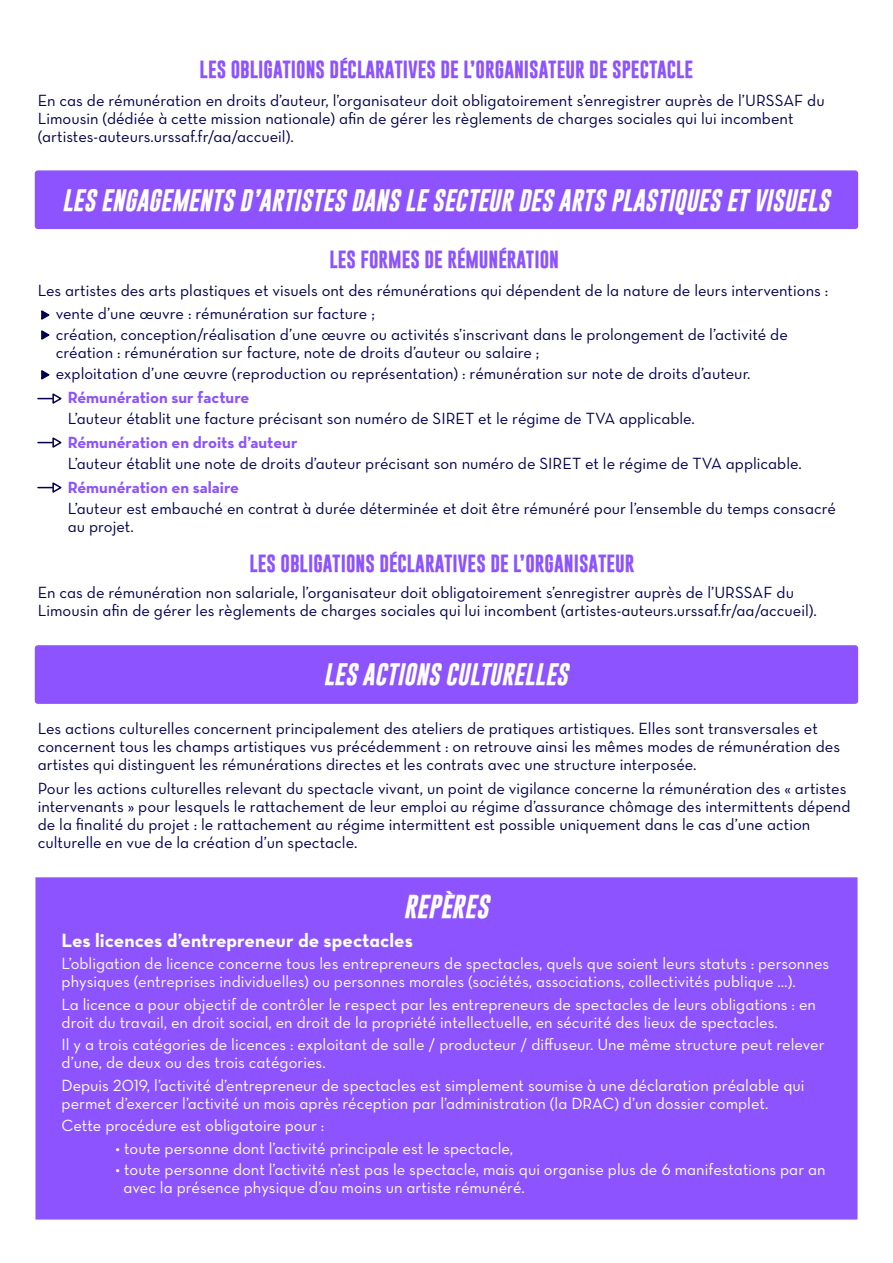
<style>
.page{position:relative;width:893px;height:1263px;background:#fff}
.page>*{position:absolute;margin:0;border:0;box-sizing:border-box;transform-origin:0 0}
.t1{font:italic 700 24px "Gobold";color:#fff}
.t2{font:italic 700 22.5px "Gobold";color:#fff}
.t3{font:19.5px "Neutra Text Bold Alt";color:#fff}
.t4{font:700 18px "Gobold";color:#8c53ff}
.t5{font:16.5px/18px "Neutra Text Book Alt";color:#00004f}
.t6{font:16.5px/18px "Neutra Text Book Alt";color:#fff}
.s1{font-family:"Neutra Text";font-weight:700;color:#8c53ff}
</style>
<div class="page">
<div style="left:38px;top:173px;width:817px;height:53px;background:#8c53ff"></div>
<div style="left:35px;top:170px;width:823px;height:59px;border:6px solid #8c53ff"></div>
<div style="left:38px;top:648px;width:817px;height:53px;background:#8c53ff"></div>
<div style="left:35px;top:645px;width:823px;height:59px;border:6px solid #8c53ff"></div>
<svg style="left:38px;top:393px;width:24px;height:11px"></svg>
<svg style="left:38px;top:437px;width:24px;height:11px"></svg>
<svg style="left:38px;top:482px;width:24px;height:11px"></svg>
<div style="left:35px;top:877px;width:822px;height:342px;background:#8c53ff"></div>
<svg style="left:41px;top:310px;width:9px;height:10px"></svg>
<svg style="left:41px;top:330px;width:9px;height:10px"></svg>
<svg style="left:41px;top:370px;width:9px;height:10px"></svg>
<p class="t4" style="left:200px;top:58px;width:495px">LES OBLIGATIONS DÉCLARATIVES DE L’ORGANISATEUR DE SPECTACLE</p>
<p class="t5" style="left:38px;top:91px;width:788px">En cas de rémunération en droits d’auteur, l’organisateur doit obligatoirement s’enregistrer auprès de l’URSSAF du<br>Limousin (dédiée à cette mission nationale) afin de gérer les règlements de charges sociales qui lui incombent (artistes-auteurs.urssaf.fr/aa/accueil).</p>
<p class="t2" style="left:62px;top:185px;width:769px">LES ENGAGEMENTS D’ARTISTES DANS LE SECTEUR DES ARTS PLASTIQUES ET VISUELS</p>
<p class="t4" style="left:329px;top:248px;width:231px">LES FORMES DE RÉMUNÉRATION</p>
<p class="t5" style="left:56px;top:279px;width:774px;line-height:22.5px;text-indent:-18px">Les artistes des arts plastiques et visuels ont des rémunérations qui dépendent de la nature de leurs interventions : vente d’une œuvre : rémunération sur facture ;</p>
<p class="t5" style="left:56px;top:325px;width:734px">création, conception/réalisation d’une œuvre ou activités s’inscrivant dans le prolongement de l’activité de création : rémunération sur facture, note de droits d’auteur ou salaire ;</p>
<p class="t5" style="left:68px;top:361px;width:684px;line-height:24px;text-indent:-12px">exploitation d’une œuvre (reproduction ou représentation) : rémunération sur note de droits d’auteur.<br><span class="s1">Rémunération sur facture</span></p>
<p class="t5" style="left:68px;top:406px;width:629px;line-height:24px">L’auteur établit une facture précisant son numéro de SIRET et le régime de TVA applicable.<br><span class="s1">Rémunération en droits d’auteur</span></p>
<p class="t5" style="left:68px;top:451px;width:735px;line-height:24px">L’auteur établit une note de droits d’auteur précisant son numéro de SIRET et le régime de TVA applicable.<br><span class="s1">Rémunération en salaire</span></p>
<p class="t5" style="left:68px;top:499px;width:770px">L’auteur est embauché en contrat à durée déterminée et doit être rémunéré pour l’ensemble du temps consacré au projet.</p>
<p class="t4" style="left:249px;top:552px;width:387px">LES OBLIGATIONS DÉCLARATIVES DE L’ORGANISATEUR</p>
<p class="t5" style="left:38px;top:583px;width:781px">En cas de rémunération non salariale, l’organisateur doit obligatoirement s’enregistrer auprès de l’URSSAF du<br>Limousin afin de gérer les règlements de charges sociales qui lui incombent (artistes-auteurs.urssaf.fr/aa/accueil).</p>
<p class="t2" style="left:323px;top:660px;width:246px">LES ACTIONS CULTURELLES</p>
<p class="t5" style="left:38px;top:719px;width:804px">Les actions culturelles concernent principalement des ateliers de pratiques artistiques. Elles sont transversales et concernent tous les champs artistiques vus précédemment : on retrouve ainsi les mêmes modes de rémunération des artistes qui distinguent les rémunérations directes et les contrats avec une structure interposée.</p>
<p class="t5" style="left:38px;top:779px;width:814px">Pour les actions culturelles relevant du spectacle vivant, un point de vigilance concerne la rémunération des « artistes intervenants » pour lesquels le rattachement de leur emploi au régime d’assurance chômage des intermittents dépend de la finalité du projet : le rattachement au régime intermittent est possible uniquement dans le cas d’une action culturelle en vue de la création d’un spectacle.</p>
<p class="t1" style="left:403px;top:891px;width:87px">REPÈRES</p>
<p class="t3" style="left:62px;top:928px;width:353px">Les licences d’entrepreneur de spectacles</p>
<p class="t6" style="left:62px;top:954px;width:769px">L’obligation de licence concerne tous les entrepreneurs de spectacles, quels que soient leurs statuts : personnes physiques (entreprises individuelles) ou personnes morales (sociétés, associations, collectivités publique …).</p>
<p class="t6" style="left:62px;top:995px;width:756px">La licence a pour objectif de contrôler le respect par les entrepreneurs de spectacles de leurs obligations : en droit du travail, en droit social, en droit de la propriété intellectuelle, en sécurité des lieux de spectacles.</p>
<p class="t6" style="left:62px;top:1035px;width:764px">Il y a trois catégories de licences : exploitant de salle / producteur / diffuseur. Une même structure peut relever d’une, de deux ou des trois catégories.</p>
<p class="t6" style="left:62px;top:1076px;width:744px">Depuis 2019, l’activité d’entrepreneur de spectacles est simplement soumise à une déclaration préalable qui permet d’exercer l’activité un mois après réception par l’administration (la DRAC) d’un dossier complet.</p>
<p class="t6" style="left:62px;top:1116px;width:264px">Cette procédure est obligatoire pour :</p>
<p class="t6" style="left:116px;top:1139px;width:399px">• toute personne dont l’activité principale est le spectacle,</p>
<p class="t6" style="left:123px;top:1160px;width:704px;text-indent:-8px">• toute personne dont l’activité n’est pas le spectacle, mais qui organise plus de 6 manifestations par an avec la présence physique d’au moins un artiste rémunéré.</p>
</div>
